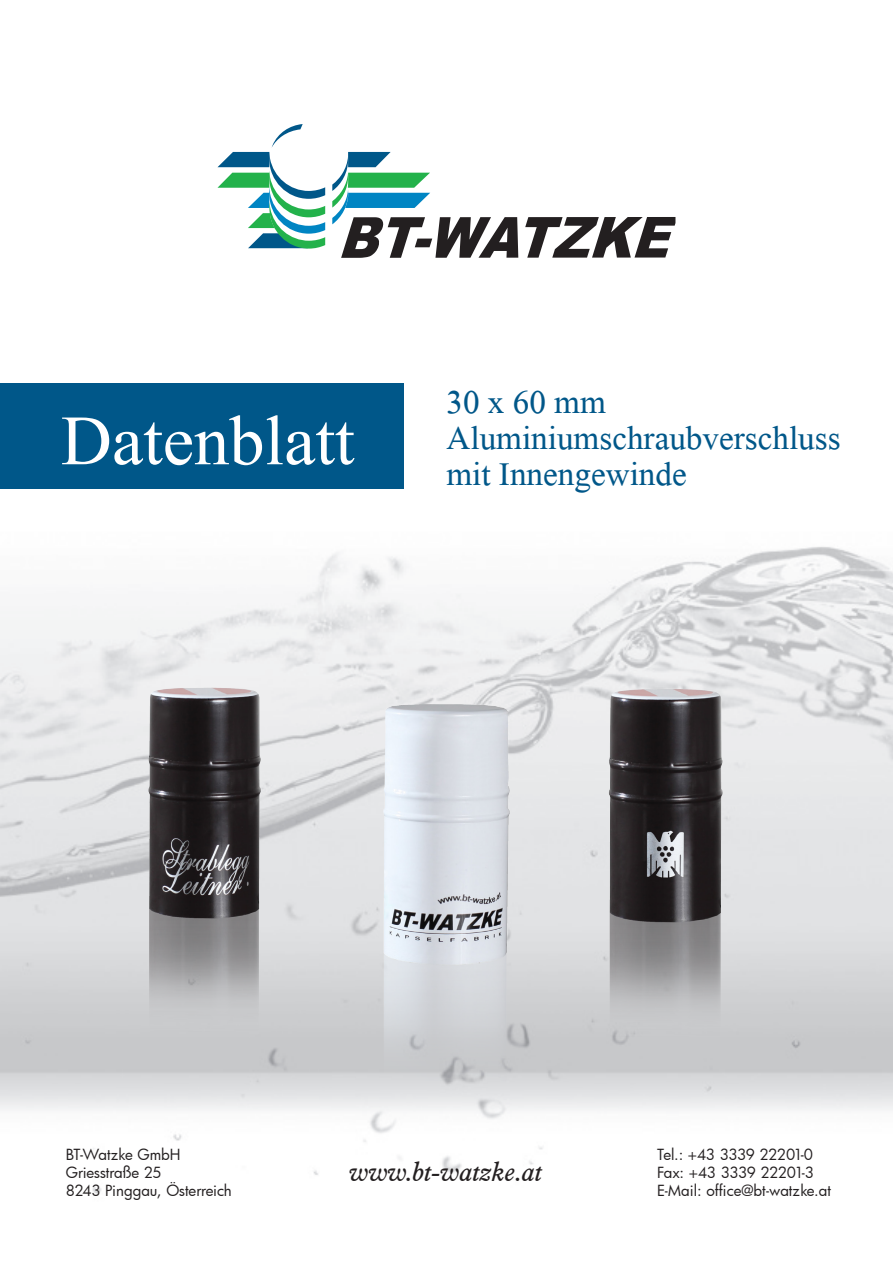
<style>
.page{position:relative;width:893px;height:1263px;background:#fff}
.page>*{position:absolute;margin:0;border:0;box-sizing:border-box;transform-origin:0 0}
.t1{font:105.3px "Microsoft Himalaya";color:#fff}
.t2{font:49.5px "Microsoft Himalaya";color:#005789}
.t3{font:italic 26.85px "Aldine 721 BT";color:#231f20}
.t4{font:15px "Futura Bk";letter-spacing:-.01em;color:#231f20}
.t5{font:15px "Futura Bk";letter-spacing:-.04em;color:#231f20}
</style>
<div class="page">
<img style="left:0;top:383px;width:893px;height:811px">
<div style="left:400px;top:384px;width:493px;height:105px;background:#fff"></div>
<div style="left:0;top:384px;width:404px;height:105px;background:#005789"></div>
<svg style="left:525px;top:217px;width:150px;height:41px"></svg>
<svg style="left:332px;top:152px;width:186px;height:106px"></svg>
<svg style="left:217px;top:124px;width:108px;height:125px"></svg>
<img style="left:23px;top:578px;width:345px;height:613px">
<img style="left:252px;top:612px;width:231px;height:582px">
<img style="left:483px;top:578px;width:348px;height:616px">
<p class="t1" style="left:61px;top:366px;width:295px">Datenblatt</p>
<p class="t2" style="left:446px;top:367px;width:161px">30 x 60 mm</p>
<p class="t2" style="left:446px;top:403px;width:396px">Aluminiumschraubverschluss</p>
<p class="t2" style="left:446px;top:439px;width:242px">mit Innengewinde</p>
<p class="t4" style="left:66px;top:1144px;width:116px">BT-Watzke GmbH</p>
<p class="t4" style="left:66px;top:1162px;width:97px">Griesstraße 25</p>
<p class="t4" style="left:66px;top:1180px;width:167px">8243 Pinggau, Österreich</p>
<p class="t3" style="left:350px;top:1155px;width:194px">www.bt-watzke.at</p>
<p class="t5" style="left:657px;top:1144px;width:158px">Tel.: +43 3339 22201-0</p>
<p class="t5" style="left:657px;top:1162px;width:159px">Fax: +43 3339 22201-3</p>
<p class="t4" style="left:657px;top:1180px;width:176px">E-Mail: office@bt-watzke.at</p>
</div>
